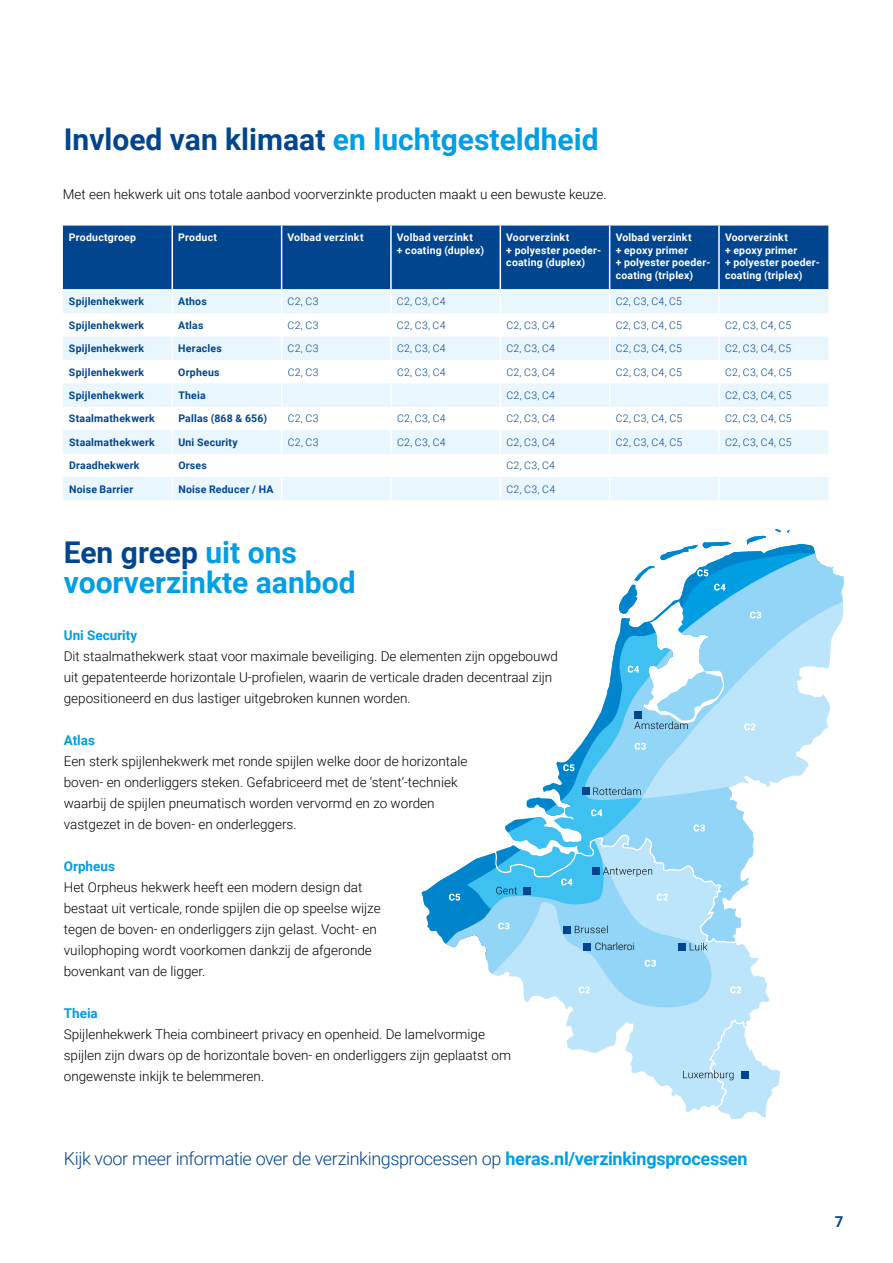
<style>
.page{position:relative;width:893px;height:1263px;background:#fff}
.page>*{position:absolute;margin:0;border:0;box-sizing:border-box;transform-origin:0 0}
.t1{font:700 30px/30px "Roboto";color:#009ee3}
.t2{font:300 18px "Roboto";letter-spacing:-.025em;color:#00458e}
.t3{font:700 15px "Roboto";color:#00458e}
.t4{font:300 13.5px/21px "Roboto";color:#000}
.t5{font:700 13.5px "Roboto";color:#009ee3}
.t6{font:300 10.5px "Roboto";letter-spacing:.035em;color:#00458e}
.t7{font:700 10.5px/12.6px "Roboto";letter-spacing:.02em;color:#fff}
.t8{font:700 10.5px "Roboto";letter-spacing:.02em;color:#00458e}
.t9{font:300 10.2px "Roboto";color:#000}
.s1{color:#00458e}
.s2{font-weight:700;color:#009ee3}
</style>
<div class="page">
<div style="left:63px;top:226px;width:765px;height:63px;background:#00458e"></div>
<svg style="left:63px;top:291px;width:765px;height:209px;fill:#eaf6fe"></svg>
<hr style="left:172px;top:226px;width:1px;height:63px;background:#fff">
<hr style="left:281px;top:226px;width:1px;height:63px;background:#fff">
<hr style="left:390px;top:226px;width:2px;height:63px;background:#fff">
<hr style="left:500px;top:226px;width:1px;height:63px;background:#fff">
<hr style="left:609px;top:226px;width:1px;height:63px;background:#fff">
<hr style="left:718px;top:226px;width:2px;height:63px;background:#fff">
<hr style="left:390px;top:291px;width:2px;height:22px;background:#fff">
<hr style="left:718px;top:291px;width:2px;height:22px;background:#fff">
<hr style="left:390px;top:313px;width:2px;height:24px;background:#fff">
<hr style="left:718px;top:313px;width:2px;height:24px;background:#fff">
<hr style="left:390px;top:337px;width:2px;height:23px;background:#fff">
<hr style="left:718px;top:337px;width:2px;height:23px;background:#fff">
<hr style="left:390px;top:360px;width:2px;height:23px;background:#fff">
<hr style="left:718px;top:360px;width:2px;height:23px;background:#fff">
<hr style="left:390px;top:383px;width:2px;height:24px;background:#fff">
<hr style="left:718px;top:383px;width:2px;height:24px;background:#fff">
<hr style="left:390px;top:407px;width:2px;height:23px;background:#fff">
<hr style="left:718px;top:407px;width:2px;height:23px;background:#fff">
<hr style="left:390px;top:430px;width:2px;height:24px;background:#fff">
<hr style="left:718px;top:430px;width:2px;height:24px;background:#fff">
<hr style="left:390px;top:454px;width:2px;height:23px;background:#fff">
<hr style="left:718px;top:454px;width:2px;height:23px;background:#fff">
<svg style="left:172px;top:291px;width:1px;height:209px"></svg>
<svg style="left:281px;top:291px;width:1px;height:209px"></svg>
<hr style="left:390px;top:477px;width:2px;height:23px;background:#fff">
<svg style="left:500px;top:291px;width:1px;height:209px"></svg>
<svg style="left:609px;top:291px;width:1px;height:209px"></svg>
<hr style="left:718px;top:477px;width:2px;height:23px;background:#fff">
<svg style="left:566px;top:1010px;width:187px;height:90px;fill:#bce4fa"></svg>
<svg style="left:820px;top:563px;width:24px;height:172px"></svg>
<svg style="left:683px;top:1022px;width:97px;height:97px"></svg>
<svg style="left:422px;top:529px;width:398px;height:481px"></svg>
<h1 class="t1" style="left:64px;top:123px;width:536px"><span class="s1">Invloed van klimaat</span> en luchtgesteldheid</h1>
<p class="t4" style="left:63px;top:183px;width:545px">Met een hekwerk uit ons totale aanbod voorverzinkte producten maakt u een bewuste keuze.</p>
<p class="t7" style="left:69px;top:231px;width:69px">Productgroep</p>
<p class="t7" style="left:178px;top:231px;width:40px">Product</p>
<p class="t7" style="left:288px;top:231px;width:77px">Volbad verzinkt</p>
<p class="t7" style="left:397px;top:231px;width:89px">Volbad verzinkt<br>+ coating (duplex)</p>
<p class="t7" style="left:506px;top:231px;width:97px">Voorverzinkt<br>+ polyester poeder&shy;coating (duplex)</p>
<p class="t7" style="left:616px;top:231px;width:97px">Volbad verzinkt<br>+ epoxy primer<br>+ polyester poeder&shy;coating (triplex)</p>
<p class="t7" style="left:725px;top:231px;width:97px">Voorverzinkt<br>+ epoxy primer<br>+ polyester poeder&shy;coating (triplex)</p>
<p class="t8" style="left:69px;top:294px;width:77px">Spijlenhekwerk</p>
<p class="t8" style="left:178px;top:294px;width:30px">Athos</p>
<p class="t6" style="left:288px;top:294px;width:32px">C2, C3</p>
<p class="t6" style="left:397px;top:294px;width:50px">C2, C3, C4</p>
<p class="t6" style="left:616px;top:294px;width:68px">C2, C3, C4, C5</p>
<p class="t8" style="left:69px;top:318px;width:77px">Spijlenhekwerk</p>
<p class="t8" style="left:178px;top:318px;width:27px">Atlas</p>
<p class="t6" style="left:288px;top:318px;width:32px">C2, C3</p>
<p class="t6" style="left:397px;top:318px;width:50px">C2, C3, C4</p>
<p class="t6" style="left:506px;top:318px;width:50px">C2, C3, C4</p>
<p class="t6" style="left:616px;top:318px;width:68px">C2, C3, C4, C5</p>
<p class="t6" style="left:725px;top:318px;width:68px">C2, C3, C4, C5</p>
<p class="t8" style="left:69px;top:341px;width:77px">Spijlenhekwerk</p>
<p class="t8" style="left:178px;top:341px;width:45px">Heracles</p>
<p class="t6" style="left:288px;top:341px;width:32px">C2, C3</p>
<p class="t6" style="left:397px;top:341px;width:50px">C2, C3, C4</p>
<p class="t6" style="left:506px;top:341px;width:50px">C2, C3, C4</p>
<p class="t6" style="left:616px;top:341px;width:68px">C2, C3, C4, C5</p>
<p class="t6" style="left:725px;top:341px;width:68px">C2, C3, C4, C5</p>
<p class="t8" style="left:69px;top:364px;width:77px">Spijlenhekwerk</p>
<p class="t8" style="left:178px;top:364px;width:43px">Orpheus</p>
<p class="t6" style="left:288px;top:364px;width:32px">C2, C3</p>
<p class="t6" style="left:397px;top:364px;width:50px">C2, C3, C4</p>
<p class="t6" style="left:506px;top:364px;width:50px">C2, C3, C4</p>
<p class="t6" style="left:616px;top:364px;width:68px">C2, C3, C4, C5</p>
<p class="t6" style="left:725px;top:364px;width:68px">C2, C3, C4, C5</p>
<p class="t8" style="left:69px;top:388px;width:77px">Spijlenhekwerk</p>
<p class="t8" style="left:178px;top:388px;width:29px">Theia</p>
<p class="t6" style="left:506px;top:388px;width:50px">C2, C3, C4</p>
<p class="t6" style="left:725px;top:388px;width:68px">C2, C3, C4, C5</p>
<p class="t8" style="left:69px;top:411px;width:87px">Staalmathekwerk</p>
<p class="t8" style="left:178px;top:411px;width:90px">Pallas (868 &amp; 656)</p>
<p class="t6" style="left:288px;top:411px;width:32px">C2, C3</p>
<p class="t6" style="left:397px;top:411px;width:50px">C2, C3, C4</p>
<p class="t6" style="left:506px;top:411px;width:50px">C2, C3, C4</p>
<p class="t6" style="left:616px;top:411px;width:68px">C2, C3, C4, C5</p>
<p class="t6" style="left:725px;top:411px;width:68px">C2, C3, C4, C5</p>
<p class="t8" style="left:69px;top:435px;width:87px">Staalmathekwerk</p>
<p class="t8" style="left:178px;top:435px;width:61px">Uni Security</p>
<p class="t6" style="left:288px;top:435px;width:32px">C2, C3</p>
<p class="t6" style="left:397px;top:435px;width:50px">C2, C3, C4</p>
<p class="t6" style="left:506px;top:435px;width:50px">C2, C3, C4</p>
<p class="t6" style="left:616px;top:435px;width:68px">C2, C3, C4, C5</p>
<p class="t6" style="left:725px;top:435px;width:68px">C2, C3, C4, C5</p>
<p class="t8" style="left:69px;top:458px;width:72px">Draadhekwerk</p>
<p class="t8" style="left:178px;top:458px;width:30px">Orses</p>
<p class="t6" style="left:506px;top:458px;width:50px">C2, C3, C4</p>
<p class="t8" style="left:69px;top:481px;width:66px">Noise Barrier</p>
<p class="t8" style="left:178px;top:481px;width:97px">Noise Reducer / HA</p>
<p class="t6" style="left:506px;top:481px;width:50px">C2, C3, C4</p>
<h1 class="t1" style="left:64px;top:536px;width:293px"><span class="s1">Een greep</span> uit ons voorverzinkte aanbod</h1>
<p class="t5" style="left:64px;top:625px;width:75px">Uni Security</p>
<p class="t4" style="left:64px;top:645px;width:496px">Dit staalmathekwerk staat voor maximale beveiliging. De elementen zijn opgebouwd uit gepatenteerde horizontale U-profielen, waarin de verticale draden decentraal zijn gepositioneerd en dus lastiger uitgebroken kunnen worden.</p>
<p class="t5" style="left:64px;top:730px;width:33px">Atlas</p>
<p class="t4" style="left:64px;top:750px;width:405px">Een sterk spijlenhekwerk met ronde spijlen welke door de horizontale boven- en onderliggers steken. Gefabriceerd met de ‘stent’-techniek waarbij de spijlen pneumatisch worden vervormd en zo worden vastgezet in de boven- en onderleggers.</p>
<p class="t5" style="left:64px;top:856px;width:53px">Orpheus</p>
<p class="t4" style="left:64px;top:876px;width:318px">Het Orpheus hekwerk heeft een modern design dat bestaat uit verticale, ronde spijlen die op speelse wijze tegen de boven- en onderliggers zijn gelast. Vocht- en vuilophoping wordt voorkomen dankzij de afgeronde bovenkant van de ligger.</p>
<p class="t5" style="left:64px;top:1003px;width:36px">Theia</p>
<p class="t4" style="left:64px;top:1023px;width:449px">Spijlenhekwerk Theia combineert privacy en openheid. De lamelvormige spijlen zijn dwars op de horizontale boven- en onderliggers zijn geplaatst om ongewenste inkijk te belemmeren.</p>
<p class="t9" style="left:595px;top:939px;width:42px">Charleroi</p>
<h2 class="t2" style="left:64px;top:1146px;width:685px">Kijk voor meer informatie over de verzinkingsprocessen op <span class="s2">heras.nl/verzinkingsprocessen</span></h2>
<p class="t3" style="left:835px;top:1211px;width:10px">7</p>
</div>
